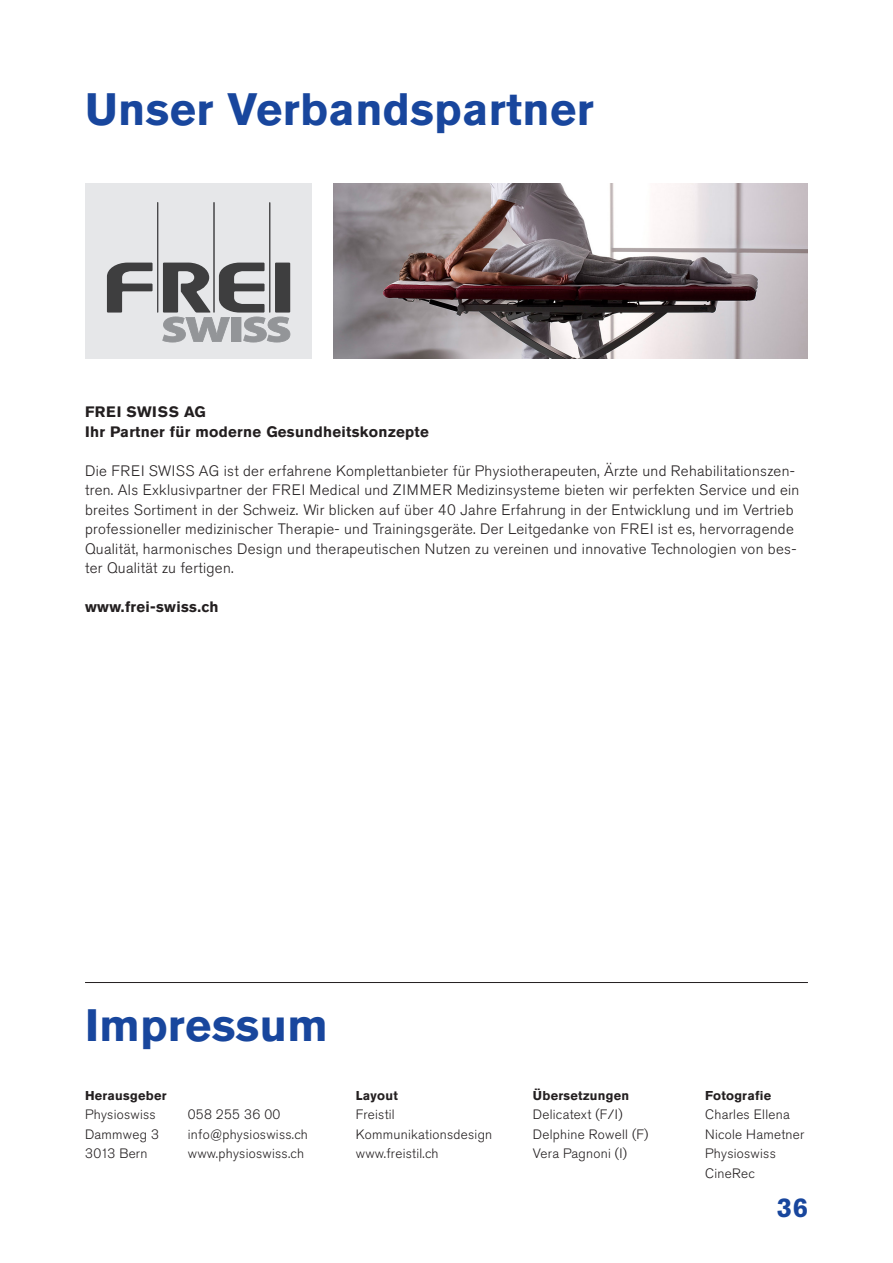
<style>
.page{position:relative;width:893px;height:1263px;background:#fff}
.page>*{position:absolute;margin:0;border:0;box-sizing:border-box;transform-origin:0 0}
.t1{font:700 45px "Akzidenz Grotesk Pro";letter-spacing:.01em;color:#18469d}
.t2{font:700 27px "Akzidenz Grotesk Pro";color:#18469d}
.t3{font:300 15px/19.5px "Akzidenz Grotesk Pro";letter-spacing:.02em;color:#231f20}
.t4{font:700 15px/19.5px "Akzidenz Grotesk Pro";letter-spacing:.02em;color:#231f20}
.t5{font:300 13.5px/19.5px "Akzidenz Grotesk Pro";letter-spacing:.02em;color:#231f20}
.t6{font:700 12.75px "Akzidenz Grotesk Pro";letter-spacing:.02em;color:#231f20}
</style>
<div class="page">
<div style="left:85px;top:183px;width:227px;height:176px;background:#e6e7e9"></div>
<svg style="left:107px;top:263px;width:46px;height:50px"></svg>
<hr style="left:157px;top:202px;width:1px;height:111px;background:#3e3e3f">
<hr style="left:214px;top:202px;width:1px;height:111px;background:#3e3e3f">
<hr style="left:269px;top:202px;width:1px;height:111px;background:#3e3e3f">
<svg style="left:162px;top:263px;width:128px;height:79px"></svg>
<hr style="left:85px;top:982px;width:723px;height:1px;background:#231f20">
<img style="left:333px;top:183px;width:475px;height:176px">
<h1 class="t1" style="left:85px;top:80px;width:510px">Unser Verbandspartner</h1>
<p class="t4" style="left:85px;top:402px;width:345px">FREI SWISS AG<br>Ihr Partner für moderne Gesundheitskonzepte</p>
<p class="t3" style="left:85px;top:461px;width:716px">Die FREI SWISS AG ist der erfahrene Komplettanbieter für Physiotherapeuten, Ärzte und Rehabilitationszen&shy;tren. Als Exklusivpartner der FREI Medical und ZIMMER Medizinsysteme bieten wir perfekten Service und ein breites Sortiment in der Schweiz. Wir blicken auf über 40 Jahre Erfahrung in der Entwicklung und im Vertrieb professioneller medizinischer Therapie- und Trainingsgeräte. Der Leitgedanke von FREI ist es, hervorragende Qualität, harmonisches Design und therapeutischen Nutzen zu vereinen und innovative Technologien von bes&shy;ter Qualität zu fertigen.</p>
<p class="t4" style="left:85px;top:597px;width:135px">www.frei-swiss.ch</p>
<h1 class="t1" style="left:85px;top:996px;width:244px">Impressum</h1>
<p class="t6" style="left:85px;top:1087px;width:83px">Herausgeber</p>
<p class="t5" style="left:85px;top:1105px;width:76px">Physioswiss<br>Dammweg 3<br>3013 Bern</p>
<p class="t5" style="left:188px;top:1105px;width:122px">058 255 36 00 info@physioswiss.ch www.physioswiss.ch</p>
<p class="t6" style="left:356px;top:1087px;width:44px">Layout</p>
<p class="t5" style="left:356px;top:1105px;width:138px">Freistil<br>Kommunikationsdesign www.freistil.ch</p>
<p class="t6" style="left:533px;top:1087px;width:98px">Übersetzungen</p>
<p class="t5" style="left:533px;top:1105px;width:117px">Delicatext (F/I)<br>Delphine Rowell (F)<br>Vera Pagnoni (I)</p>
<p class="t6" style="left:705px;top:1087px;width:68px">Fotografie</p>
<p class="t5" style="left:705px;top:1105px;width:101px">Charles Ellena<br>Nicole Hametner<br>Physioswiss<br>CineRec</p>
<h2 class="t2" style="left:777px;top:1190px;width:33px">36</h2>
</div>
